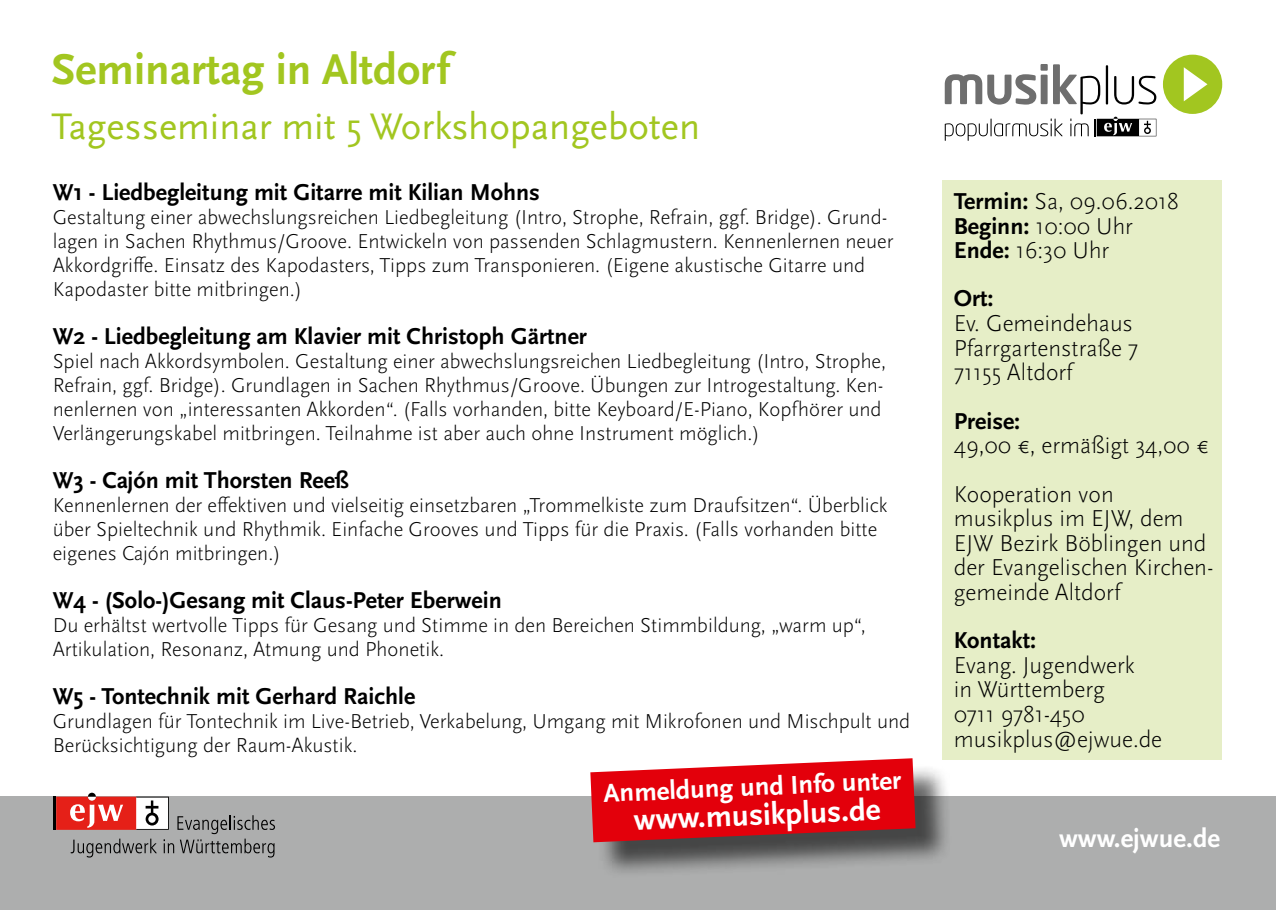
<style>
.page{position:relative;width:1276px;height:910px;background:#fff}
.page>*{position:absolute;margin:0;border:0;box-sizing:border-box;transform-origin:0 0}
.t1{font:700 45px "Scala Sans OT";color:#a2c620}
.t2{font:38.7px "Scala Sans OT";color:#a2c620}
.t3{font:700 31.5px "Scala Sans OT";color:#fff}
.t4{font:700 27px "Scala Sans OT";color:#fff}
.t5{font:300 24px/24.6px "Scala Sans OT";color:#000}
.t6{font:700 24px "Scala Sans OT";color:#000}
.t7{font:300 21px/24px "Scala Sans OT";color:#000}
.s1{font-weight:700}
</style>
<div class="page">
<div style="left:0;top:796px;width:1276px;height:114px;background:#adaeae"></div>
<div style="left:943px;top:180px;width:279px;height:579px;background:#e6eec7"></div>
<hr style="left:54px;top:797px;width:2px;height:33px;background:#000">
<svg style="left:56px;top:793px;width:219px;height:64px"></svg>
<div style="left:595px;top:764px;width:357px;height:115px;background:#000;opacity:.6"></div>
<svg style="left:590px;top:758px;width:325px;height:84px;background:#d81d26"></svg>
<div style="left:1163px;top:55px;width:59px;height:59px;background:#a2c620;border-radius:50%"></div>
<svg style="left:1183px;top:67px;width:24px;height:34px"></svg>
<svg style="left:944px;top:64px;width:212px;height:77px"></svg>
<div style="left:135px;top:51px;width:9px;height:9px;border:2px solid #fff;border-radius:50%"></div>
<div style="left:277px;top:51px;width:8px;height:9px;border:2px solid #fff;border-radius:50%"></div>
<h1 class="t1" style="left:51px;top:44px;width:400px">Seminartag in Altdorf</h1>
<h2 class="t2" style="left:51px;top:106px;width:650px">Tagesseminar mit 5 Workshopangeboten</h2>
<p class="t6" style="left:53px;top:178px;width:489px">W1 - Liedbegleitung mit Gitarre mit Kilian Mohns</p>
<p class="t7" style="left:53px;top:205px;width:842px">Gestaltung einer abwechslungsreichen Liedbegleitung (Intro, Strophe, Refrain, ggf. Bridge). Grund&shy;lagen in Sachen Rhythmus/Groove. Entwickeln von passenden Schlagmustern. Kennenlernen neuer Akkordgriffe. Einsatz des Kapodasters, Tipps zum Transponieren. (Eigene akustische Gitarre und Kapodaster bitte mitbringen.)</p>
<p class="t6" style="left:53px;top:322px;width:536px">W2 - Liedbegleitung am Klavier mit Christoph Gärtner</p>
<p class="t7" style="left:53px;top:349px;width:835px">Spiel nach Akkordsymbolen. Gestaltung einer abwechslungsreichen Liedbegleitung (Intro, Strophe, Refrain, ggf. Bridge). Grundlagen in Sachen Rhythmus/Groove. Übungen zur Introgestaltung. Ken&shy;nenlernen von „interessanten Akkorden“. (Falls vorhanden, bitte Keyboard/E-Piano, Kopfhörer und Verlängerungskabel mitbringen. Teilnahme ist aber auch ohne Instrument möglich.)</p>
<p class="t6" style="left:53px;top:466px;width:297px">W3 - Cajón mit Thorsten Reeß</p>
<p class="t7" style="left:53px;top:493px;width:836px">Kennenlernen der effektiven und vielseitig einsetzbaren „Trommelkiste zum Draufsitzen“. Überblick über Spieltechnik und Rhythmik. Einfache Grooves und Tipps für die Praxis. (Falls vorhanden bitte eigenes Cajón mitbringen.)</p>
<p class="t6" style="left:53px;top:586px;width:450px">W4 - (Solo-)Gesang mit Claus-Peter Eberwein</p>
<p class="t7" style="left:53px;top:613px;width:814px">Du erhältst wertvolle Tipps für Gesang und Stimme in den Bereichen Stimmbildung, „warm up“,<br>Artikulation, Resonanz, Atmung und Phonetik.</p>
<p class="t6" style="left:53px;top:682px;width:364px">W5 - Tontechnik mit Gerhard Raichle</p>
<p class="t7" style="left:53px;top:709px;width:859px">Grundlagen für Tontechnik im Live-Betrieb, Verkabelung, Umgang mit Mikrofonen und Mischpult und<br>Berücksichtigung der Raum-Akustik.</p>
<p class="t4" style="left:603px;top:779px;width:299px;rotate:-3deg">Anmeldung und Info unter</p>
<h3 class="t3" style="left:633px;top:801px;width:248px;rotate:-2deg">www.musikplus.de</h3>
<p class="t5" style="left:953px;top:189px;width:227px"><span class="s1">Termin:</span> Sa, 09.06.2018<br><span class="s1">Beginn:</span> 10:00 Uhr<br><span class="s1">Ende:</span> 16:30 Uhr</p>
<p class="t6" style="left:953px;top:285px;width:41px">Ort:</p>
<p class="t5" style="left:953px;top:311px;width:186px">Ev. Gemeindehaus<br>Pfarrgartenstraße 7<br>71155 Altdorf</p>
<p class="t6" style="left:953px;top:407px;width:68px">Preise:</p>
<p class="t5" style="left:953px;top:422px;width:256px;line-height:48.3px">49,00 €, ermäßigt 34,00 €<br>Kooperation von</p>
<p class="t5" style="left:953px;top:506px;width:261px">musikplus im EJW, dem<br>EJW Bezirk Böblingen und der Evangelischen Kirchen&shy;gemeinde Altdorf</p>
<p class="t6" style="left:953px;top:627px;width:84px">Kontakt:</p>
<p class="t5" style="left:953px;top:653px;width:210px">Evang. Jugendwerk<br>in Württemberg<br>0711 9781-450 musikplus@ejwue.de</p>
<p class="t4" style="left:1059px;top:823px;width:162px">www.ejwue.de</p>
</div>
